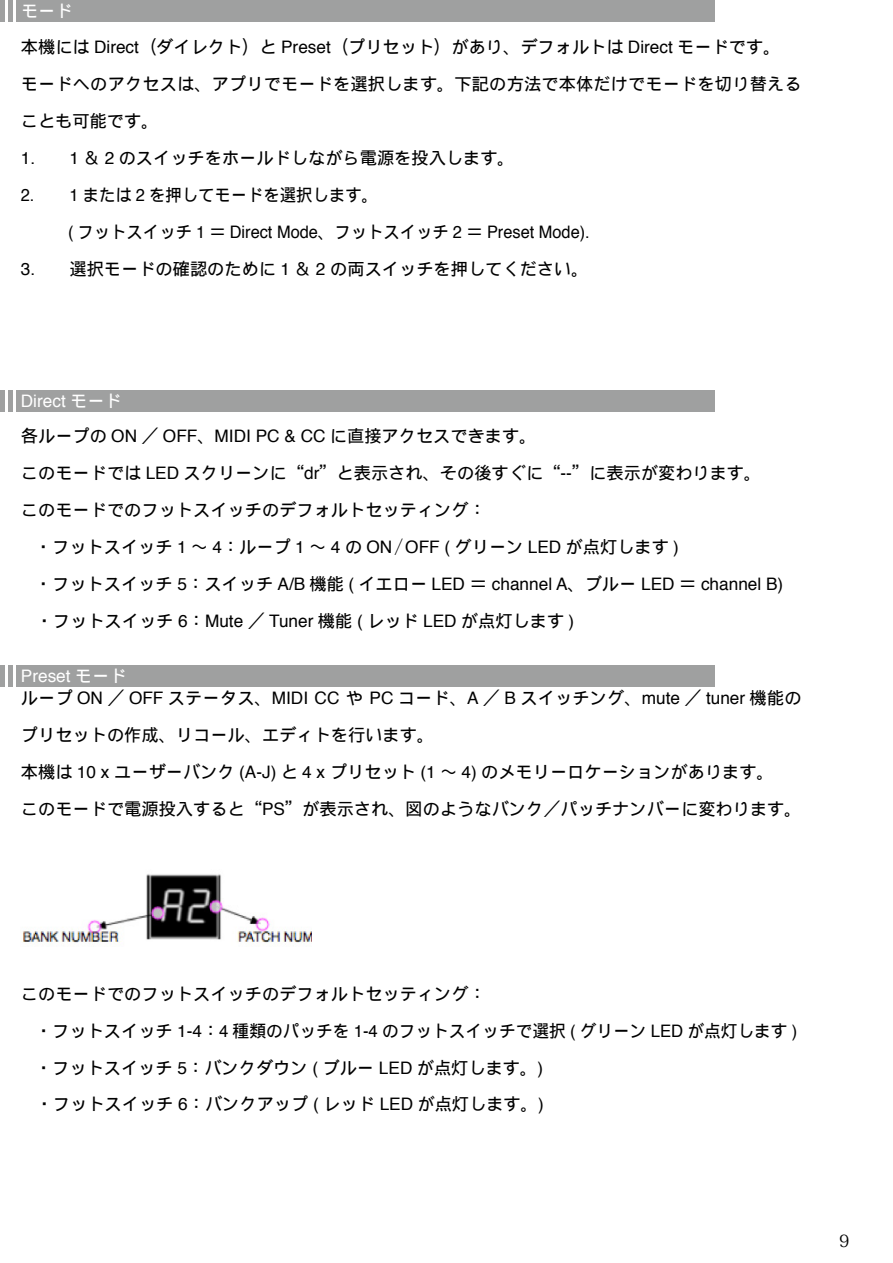
<style>
.page{position:relative;width:893px;height:1263px;background:#fff}
.page>*{position:absolute;margin:0;border:0;box-sizing:border-box;transform-origin:0 0}
.t1{font:17.25px/37px "DF Gothic P W5 90 pv RKSJ H";color:#000}
.t2{font:17.25px "Helvetica";color:#000}
.t3{font:17.25px "Helvetica";color:#000;scale:.95 1}
.t4{font:17.25px "DF Gothic P W5 90 pv RKSJ H";color:#000;scale:.95 1}
.t5{font:17.25px "Helvetica";color:#fff}
.t6{font:17.25px "DF Gothic P W5 90 pv RKSJ H";color:#fff}
.t7{font:16.95px "Koz Min Pr 6 N";color:#000}
.s1{font-family:"Helvetica"}
.s2{font-family:"DF Gothic P W5 90 pv RKSJ H"}
</style>
<div class="page">
<div style="left:16px;top:0;width:699px;height:22px;background:#9fa0a0"></div>
<hr style="left:8px;top:0;width:4px;height:22px;background:#9fa0a0">
<hr style="left:0;top:0;width:4px;height:22px;background:#9fa0a0">
<img style="left:22px;top:874px;width:290px;height:70px">
<div style="left:16px;top:390px;width:699px;height:22px;background:#9fa0a0"></div>
<hr style="left:8px;top:390px;width:4px;height:22px;background:#9fa0a0">
<hr style="left:0;top:390px;width:4px;height:22px;background:#9fa0a0">
<div style="left:16px;top:665px;width:699px;height:21px;background:#9fa0a0"></div>
<hr style="left:8px;top:665px;width:4px;height:21px;background:#9fa0a0">
<hr style="left:0;top:665px;width:4px;height:21px;background:#9fa0a0">
<p class="t6" style="left:21px;top:2px;width:53px">モード</p>
<p class="t1" style="left:21px;top:29px;width:782px">本機には <span class="s1">Direct</span>（ダイレクト）と <span class="s1">Preset</span>（プリセット）があり、デフォルトは <span class="s1">Direct</span> モードです。モードへのアクセスは、アプリでモードを選択します。下記の方法で本体だけでモードを切り替えることも可能です。</p>
<p class="t1" style="left:21px;top:140px;width:495px"><span class="s1">1. 1</span> ＆ <span class="s1">2</span> のスイッチをホールドしながら電源を投入します。</p>
<p class="t4" style="left:21px;top:187px;width:377px"><span class="s1">2. 1</span> または <span class="s1">2</span> を押してモードを選択します。</p>
<p class="t3" style="left:68px;top:219px;width:551px">( <span class="s2">フットスイッチ</span> 1 <span class="s2">＝</span> Direct Mode<span class="s2">、フットスイッチ</span> 2 <span class="s2">＝</span> Preset Mode).</p>
<p class="t1" style="left:21px;top:251px;width:569px"><span class="s1">3.</span> 選択モードの確認のために <span class="s1">1</span> ＆ <span class="s1">2</span> の両スイッチを押してください。</p>
<p class="t5" style="left:21px;top:388px;width:102px">Direct <span class="s2">モード</span></p>
<p class="t1" style="left:21px;top:417px;width:517px">各ループの <span class="s1">ON</span> ／ <span class="s1">OFF</span>、<span class="s1">MIDI PC &amp; CC</span> に直接アクセスできます。</p>
<p class="t1" style="left:21px;top:454px;width:742px">このモードでは <span class="s1">LED</span> スクリーンに“<span class="s1">dr</span>”と表示され、その後すぐに“<span class="s1">--</span>”に表示が変わります。</p>
<p class="t1" style="left:21px;top:491px;width:466px">このモードでのフットスイッチのデフォルトセッティング：</p>
<p class="t1" style="left:35px;top:528px;width:645px">・フットスイッチ <span class="s1">1</span> 〜 <span class="s1">4</span>：ループ <span class="s1">1</span> 〜 <span class="s1">4</span> の <span class="s1">ON</span> ／ <span class="s1">OFF (</span> グリーン <span class="s1">LED</span> が点灯します <span class="s1">)</span></p>
<p class="t2" style="left:35px;top:570px;width:750px"><span class="s2">・フットスイッチ</span> 5<span class="s2">：スイッチ</span> A/B <span class="s2">機能</span> ( <span class="s2">イエロー</span> LED <span class="s2">＝</span> channel A<span class="s2">、ブルー</span> LED <span class="s2">＝</span> channel B)</p>
<p class="t1" style="left:36px;top:602px;width:540px">・フットスイッチ <span class="s1">6</span>：<span class="s1">Mute</span> ／ <span class="s1">Tuner</span> 機能 <span class="s1">(</span> レッド <span class="s1">LED</span> が点灯します <span class="s1">)</span></p>
<p class="t5" style="left:21px;top:662px;width:107px">Preset <span class="s2">モード</span></p>
<p class="t1" style="left:21px;top:679px;width:782px">ループ <span class="s1">ON</span> ／ <span class="s1">OFF</span> ステータス、<span class="s1">MIDI CC</span> や <span class="s1">PC</span> コード、<span class="s1">A</span> ／ <span class="s1">B</span> スイッチング、<span class="s1">mute</span> ／ <span class="s1">tuner</span> 機能のプリセットの作成、リコール、エディトを行います。<br>本機は <span class="s1">10 x</span> ユーザーバンク <span class="s1">(A-J)</span> と <span class="s1">4 x</span> プリセット <span class="s1">(1</span> 〜 <span class="s1">4)</span> のメモリーロケーションがあります。<br>このモードで電源投入すると“<span class="s1">PS</span>”が表示され、図のようなバンク／パッチナンバーに変わります。</p>
<p class="t1" style="left:35px;top:975px;width:764px;text-indent:-14px">このモードでのフットスイッチのデフォルトセッティング：<br>・フットスイッチ <span class="s1">1-4</span>：<span class="s1">4</span> 種類のパッチを <span class="s1">1-4</span> のフットスイッチで選択 <span class="s1">(</span> グリーン <span class="s1">LED</span> が点灯します <span class="s1">)</span>・フットスイッチ <span class="s1">5</span>：バンクダウン <span class="s1">(</span> ブルー <span class="s1">LED</span> が点灯します。<span class="s1">)<br></span>・フットスイッチ <span class="s1">6</span>：バンクアップ <span class="s1">(</span> レッド <span class="s1">LED</span> が点灯します。<span class="s1">)</span></p>
<p class="t7" style="left:839px;top:1232px;width:12px">9</p>
</div>
